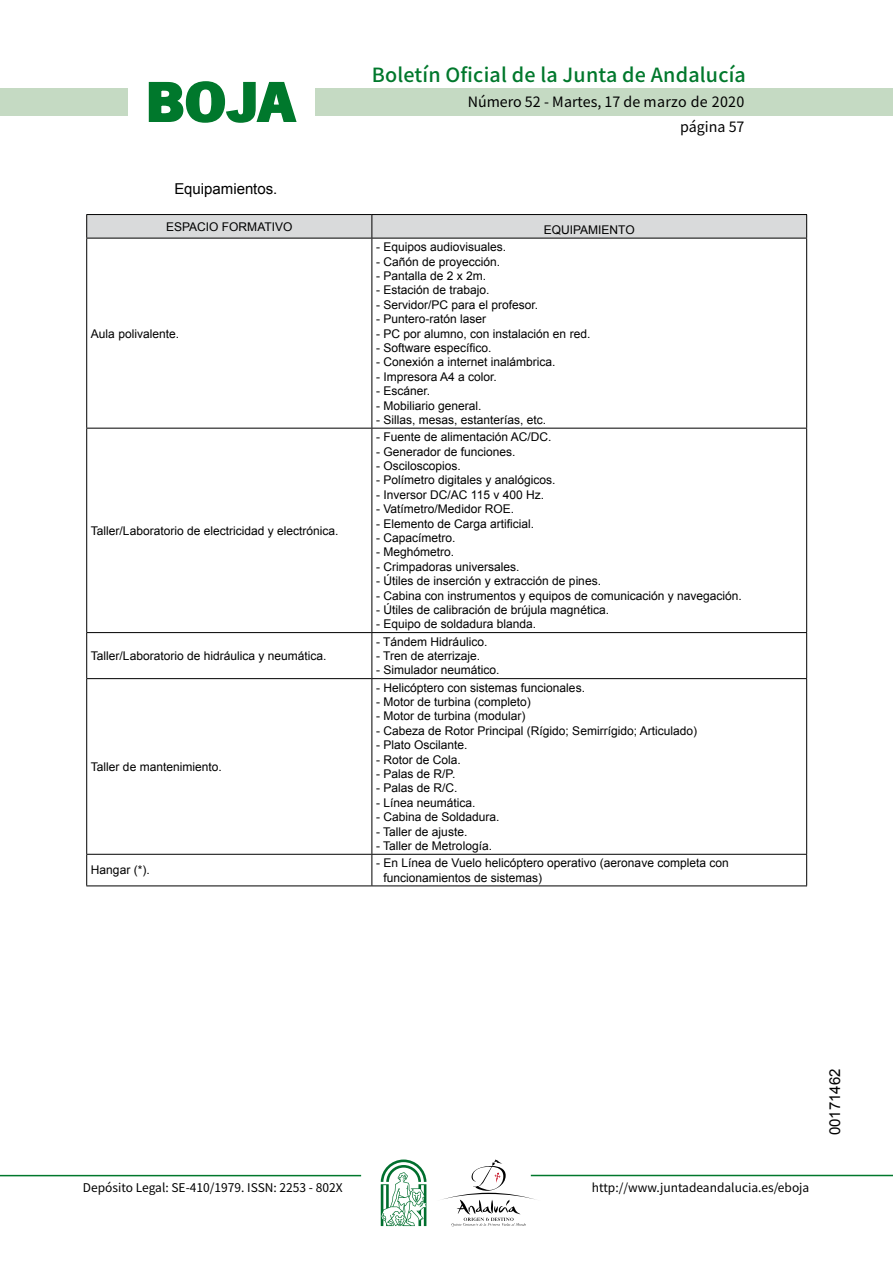
<style>
.page{position:relative;width:893px;height:1263px;background:#fff}
.page>*{position:absolute;margin:0;border:0;box-sizing:border-box;transform-origin:0 0}
.t1{font:700 57.75px "News Got T";color:#00782c;scale:1.14 1}
.t2{font:500 19.5px "Noto Sans HK";letter-spacing:.01em;color:#00782c}
.t3{font:15px "Arial";color:#000}
.t4{font:14.25px/24.5px "Noto Sans HK";color:#000;text-align:right}
.t5{font:12px/14.4px "Arial";color:#000}
.t6{font:12px "Noto Sans HK";color:#000}
</style>
<div class="page">
<div style="left:315px;top:88px;width:577px;height:28px;background:#c5dac3"></div>
<div style="left:0;top:88px;width:128px;height:28px;background:#c5dac3"></div>
<hr style="left:0;top:1175px;width:361px;height:1px;background:#00782c">
<hr style="left:531px;top:1175px;width:361px;height:1px;background:#00782c">
<svg style="left:148px;top:81px;width:149px;height:42px"></svg>
<svg style="left:442px;top:1159px;width:100px;height:67px"></svg>
<svg style="left:381px;top:1160px;width:45px;height:66px"></svg>
<hr style="left:86px;top:214px;width:286px;height:1px;background:#000">
<hr style="left:372px;top:214px;width:435px;height:1px;background:#000">
<svg style="left:86px;top:215px;width:721px;height:23px;background:#d4d5d5"></svg>
<hr style="left:86px;top:238px;width:286px;height:1px;background:#000">
<hr style="left:86px;top:238px;width:1px;height:190px;background:#000">
<hr style="left:372px;top:238px;width:435px;height:1px;background:#000">
<hr style="left:371px;top:238px;width:1px;height:190px;background:#000">
<hr style="left:806px;top:238px;width:1px;height:190px;background:#000">
<hr style="left:86px;top:428px;width:286px;height:1px;background:#000">
<hr style="left:86px;top:429px;width:1px;height:203px;background:#000">
<hr style="left:372px;top:428px;width:435px;height:1px;background:#000">
<hr style="left:371px;top:429px;width:1px;height:203px;background:#000">
<hr style="left:806px;top:429px;width:1px;height:203px;background:#000">
<hr style="left:86px;top:632px;width:286px;height:1px;background:#000">
<hr style="left:86px;top:633px;width:1px;height:45px;background:#000">
<hr style="left:372px;top:632px;width:435px;height:1px;background:#000">
<hr style="left:371px;top:633px;width:1px;height:45px;background:#000">
<hr style="left:806px;top:633px;width:1px;height:45px;background:#000">
<hr style="left:86px;top:678px;width:286px;height:1px;background:#000">
<hr style="left:86px;top:679px;width:1px;height:175px;background:#000">
<hr style="left:372px;top:678px;width:435px;height:1px;background:#000">
<hr style="left:371px;top:679px;width:1px;height:175px;background:#000">
<hr style="left:806px;top:679px;width:1px;height:175px;background:#000">
<hr style="left:86px;top:854px;width:286px;height:1px;background:#000">
<hr style="left:86px;top:855px;width:1px;height:31px;background:#000">
<hr style="left:372px;top:854px;width:435px;height:1px;background:#000">
<hr style="left:371px;top:855px;width:1px;height:31px;background:#000">
<hr style="left:806px;top:855px;width:1px;height:31px;background:#000">
<hr style="left:86px;top:886px;width:286px;height:1px;background:#000">
<hr style="left:372px;top:886px;width:435px;height:1px;background:#000">
<h1 class="t1" style="left:145px;top:68px;width:133px">BOJA</h1>
<p class="t3" style="left:174px;top:179px;width:104px">Equipamientos.</p>
<h2 class="t2" style="left:372px;top:64px;width:375px">Boletín Oficial de la Junta de Andalucía</h2>
<p class="t4" style="left:467px;top:90px;width:278px">Número 52 - Martes, 17 de marzo de 2020 página 57</p>
<p class="t5" style="left:166px;top:219px;width:128px">ESPACIO FORMATIVO</p>
<p class="t5" style="left:544px;top:223px;width:92px">EQUIPAMIENTO</p>
<p class="t5" style="left:91px;top:326px;width:90px">Aula polivalente.</p>
<p class="t5" style="left:91px;top:523px;width:249px">Taller/Laboratorio de electricidad y electrónica.</p>
<p class="t5" style="left:91px;top:649px;width:237px">Taller/Laboratorio de hidráulica y neumática.</p>
<p class="t5" style="left:91px;top:760px;width:132px">Taller de mantenimiento.</p>
<p class="t5" style="left:376px;top:240px;width:132px">- Equipos audiovisuales.</p>
<p class="t5" style="left:376px;top:254px;width:126px">- Cañón de proyección.</p>
<p class="t5" style="left:376px;top:269px;width:112px">- Pantalla de 2 x 2m.</p>
<p class="t5" style="left:376px;top:283px;width:115px">- Estación de trabajo.</p>
<p class="t5" style="left:376px;top:297px;width:164px">- Servidor/PC para el profesor.</p>
<p class="t5" style="left:376px;top:312px;width:112px">- Puntero-ratón laser</p>
<p class="t5" style="left:376px;top:326px;width:216px">- PC por alumno, con instalación en red.</p>
<p class="t5" style="left:376px;top:341px;width:117px">- Software específico.</p>
<p class="t5" style="left:376px;top:355px;width:181px">- Conexión a internet inalámbrica.</p>
<p class="t5" style="left:376px;top:369px;width:122px">- Impresora A4 a color.</p>
<p class="t5" style="left:376px;top:384px;width:56px">- Escáner.</p>
<p class="t5" style="left:376px;top:398px;width:107px">- Mobiliario general.</p>
<p class="t5" style="left:376px;top:413px;width:172px">- Sillas, mesas, estanterías, etc.</p>
<p class="t5" style="left:376px;top:430px;width:177px">- Fuente de alimentación AC/DC.</p>
<p class="t5" style="left:376px;top:444px;width:141px">- Generador de funciones.</p>
<p class="t5" style="left:376px;top:459px;width:86px">- Osciloscopios.</p>
<p class="t5" style="left:376px;top:473px;width:181px">- Polímetro digitales y analógicos.</p>
<p class="t5" style="left:376px;top:487px;width:169px">- Inversor DC/AC 115 v 400 Hz.</p>
<p class="t5" style="left:376px;top:502px;width:139px">- Vatímetro/Medidor ROE.</p>
<p class="t5" style="left:376px;top:516px;width:160px">- Elemento de Carga artificial.</p>
<p class="t5" style="left:376px;top:531px;width:81px">- Capacímetro.</p>
<p class="t5" style="left:376px;top:545px;width:80px">- Meghómetro.</p>
<p class="t5" style="left:376px;top:559px;width:145px">- Crimpadoras universales.</p>
<p class="t5" style="left:376px;top:574px;width:226px">- Útiles de inserción y extracción de pines.</p>
<p class="t5" style="left:376px;top:588px;width:367px">- Cabina con instrumentos y equipos de comunicación y navegación.</p>
<p class="t5" style="left:376px;top:603px;width:234px">- Útiles de calibración de brújula magnética.</p>
<p class="t5" style="left:376px;top:617px;width:162px">- Equipo de soldadura blanda.</p>
<p class="t5" style="left:376px;top:634px;width:113px">- Tándem Hidráulico.</p>
<p class="t5" style="left:376px;top:649px;width:106px">- Tren de aterrizaje.</p>
<p class="t5" style="left:376px;top:663px;width:125px">- Simulador neumático.</p>
<p class="t5" style="left:376px;top:680px;width:210px">- Helicóptero con sistemas funcionales.</p>
<p class="t5" style="left:376px;top:695px;width:156px">- Motor de turbina (completo)</p>
<p class="t5" style="left:376px;top:709px;width:151px">- Motor de turbina (modular)</p>
<p class="t5" style="left:376px;top:724px;width:322px">- Cabeza de Rotor Principal (Rígido; Semirrígido; Articulado)</p>
<p class="t5" style="left:376px;top:738px;width:93px">- Plato Oscilante.</p>
<p class="t5" style="left:376px;top:752px;width:86px">- Rotor de Cola.</p>
<p class="t5" style="left:376px;top:767px;width:81px">- Palas de R/P.</p>
<p class="t5" style="left:376px;top:781px;width:83px">- Palas de R/C.</p>
<p class="t5" style="left:376px;top:796px;width:101px">- Línea neumática.</p>
<p class="t5" style="left:376px;top:810px;width:125px">- Cabina de Soldadura.</p>
<p class="t5" style="left:376px;top:824px;width:93px">- Taller de ajuste.</p>
<p class="t5" style="left:376px;top:839px;width:117px">- Taller de Metrología.</p>
<p class="t5" style="left:91px;top:863px;width:60px">Hangar (*).</p>
<p class="t5" style="left:383px;top:856px;width:347px;text-indent:-7px">- En Línea de Vuelo helicóptero operativo (aeronave completa con funcionamientos de sistemas)</p>
<p class="t6" style="left:83px;top:1181px;width:261px">Depósito Legal: SE-410/1979. ISSN: 2253 - 802X</p>
<p class="t6" style="left:592px;top:1181px;width:219px">http://www.juntadeandalucia.es/eboja</p>
<p class="t3" style="left:825px;top:1135px;width:68px;rotate:-90deg">00171462</p>
</div>
